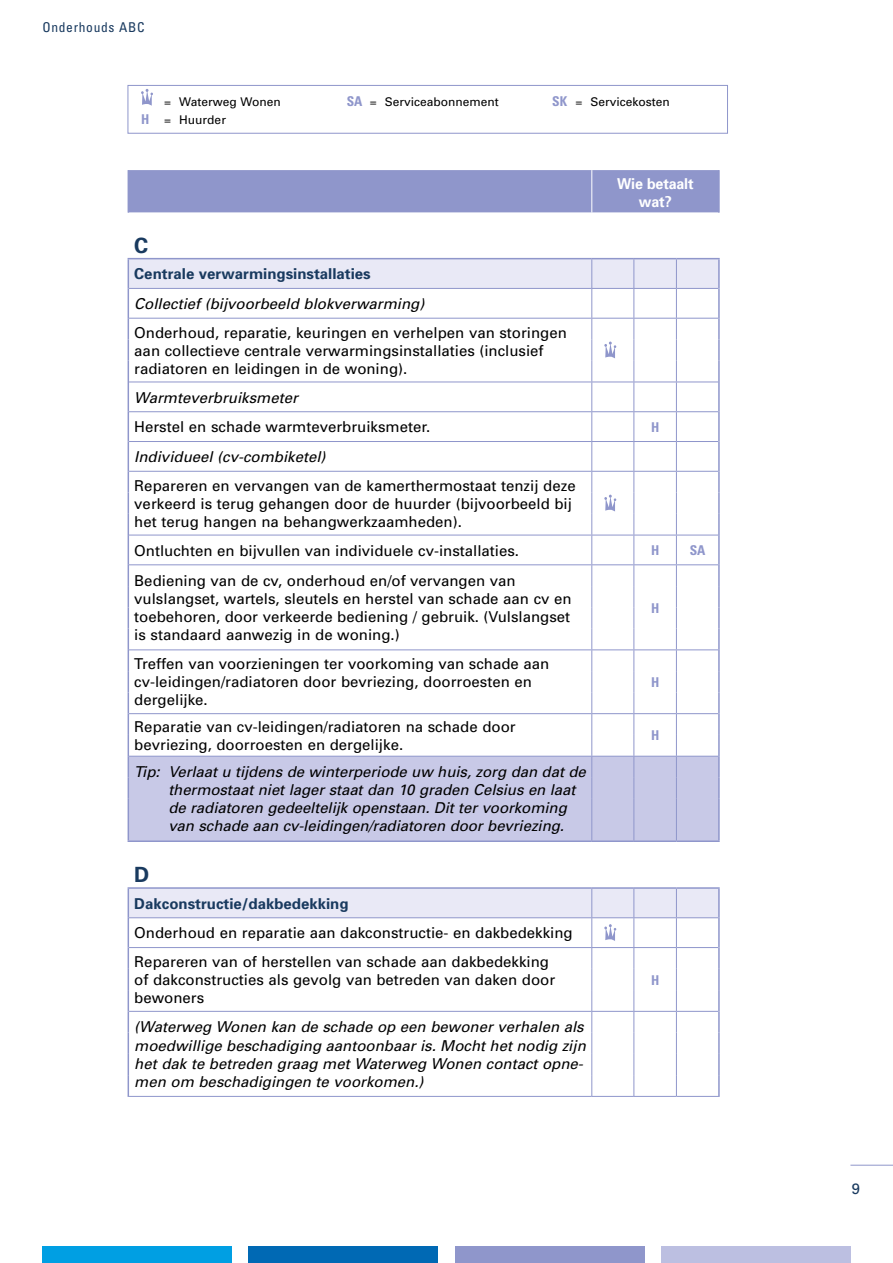
<style>
.page{position:relative;width:893px;height:1263px;background:#fff}
.page>*{position:absolute;margin:0;border:0;box-sizing:border-box;transform-origin:0 0}
.t1{font:700 21px "Univers";color:#193a5f}
.t2{font:15px/18px "Univers";color:#000}
.t3{font:italic 15px/18px "Univers";color:#000}
.t4{font:700 15px "Univers";color:#193a5f}
.t5{font:700 15px/18px "Univers";letter-spacing:-.01em;color:#fff;text-align:center;scale:.95 1}
.t6{font:15px "Univers";color:#193a5f}
.t7{font:condensed 13.5px "Univers";letter-spacing:.05em;color:#193a5f}
.t8{font:700 condensed 13.5px "Univers";color:#8f96cb}
.t9{font:12px/18px "Univers";color:#000}
.s1{font-weight:700;font-stretch:condensed;font-size:13.5px;color:#8f96cb}
</style>
<div class="page">
<hr style="left:850px;top:1165px;width:43px;height:1px;background:#8f96cb">
<div style="left:43px;top:1246px;width:189px;height:17px;background:#009fe3"></div>
<div style="left:249px;top:1246px;width:189px;height:17px;background:#0069b4"></div>
<div style="left:455px;top:1246px;width:189px;height:17px;background:#8f96cb"></div>
<div style="left:661px;top:1246px;width:189px;height:17px;background:#bcbfe1"></div>
<div style="left:129px;top:889px;width:589px;height:28px;background:#e9e9f6"></div>
<hr style="left:718px;top:170px;width:2px;height:43px;background:#8f96cb">
<hr style="left:129px;top:947px;width:463px;height:1px;background:#8f96cb">
<hr style="left:129px;top:1011px;width:463px;height:1px;background:#8f96cb">
<hr style="left:592px;top:947px;width:42px;height:1px;background:#8f96cb">
<hr style="left:592px;top:1011px;width:42px;height:1px;background:#8f96cb">
<hr style="left:634px;top:947px;width:42px;height:1px;background:#8f96cb">
<hr style="left:634px;top:1011px;width:42px;height:1px;background:#8f96cb">
<hr style="left:676px;top:947px;width:42px;height:1px;background:#8f96cb">
<hr style="left:676px;top:1011px;width:42px;height:1px;background:#8f96cb">
<svg style="left:591px;top:889px;width:1px;height:207px"></svg>
<svg style="left:633px;top:889px;width:1px;height:207px"></svg>
<svg style="left:676px;top:889px;width:1px;height:207px"></svg>
<hr style="left:129px;top:917px;width:463px;height:1px;background:#8f96cb">
<hr style="left:592px;top:917px;width:42px;height:1px;background:#8f96cb">
<hr style="left:634px;top:917px;width:42px;height:1px;background:#8f96cb">
<hr style="left:676px;top:917px;width:42px;height:1px;background:#8f96cb">
<hr style="left:128px;top:1096px;width:464px;height:1px;background:#8f96cb">
<hr style="left:592px;top:1096px;width:42px;height:1px;background:#8f96cb">
<hr style="left:634px;top:1096px;width:42px;height:1px;background:#8f96cb">
<hr style="left:676px;top:1096px;width:44px;height:1px;background:#8f96cb">
<hr style="left:676px;top:258px;width:44px;height:1px;background:#8f96cb">
<hr style="left:718px;top:259px;width:2px;height:29px;background:#8f96cb">
<hr style="left:718px;top:288px;width:2px;height:30px;background:#8f96cb">
<hr style="left:718px;top:318px;width:2px;height:21px;background:#8f96cb">
<hr style="left:718px;top:339px;width:2px;height:22px;background:#8f96cb">
<hr style="left:718px;top:361px;width:2px;height:21px;background:#8f96cb">
<hr style="left:718px;top:382px;width:2px;height:30px;background:#8f96cb">
<hr style="left:718px;top:412px;width:2px;height:29px;background:#8f96cb">
<hr style="left:128px;top:887px;width:464px;height:2px;background:#8f96cb">
<hr style="left:592px;top:887px;width:42px;height:2px;background:#8f96cb">
<hr style="left:634px;top:887px;width:42px;height:2px;background:#8f96cb">
<hr style="left:676px;top:887px;width:44px;height:2px;background:#8f96cb">
<hr style="left:718px;top:889px;width:2px;height:29px;background:#8f96cb">
<hr style="left:718px;top:918px;width:2px;height:29px;background:#8f96cb">
<hr style="left:718px;top:947px;width:2px;height:22px;background:#8f96cb">
<hr style="left:718px;top:969px;width:2px;height:21px;background:#8f96cb">
<hr style="left:718px;top:990px;width:2px;height:21px;background:#8f96cb">
<svg style="left:128px;top:889px;width:1px;height:207px"></svg>
<hr style="left:718px;top:1011px;width:2px;height:21px;background:#8f96cb">
<hr style="left:718px;top:1032px;width:2px;height:22px;background:#8f96cb">
<hr style="left:718px;top:1054px;width:2px;height:21px;background:#8f96cb">
<hr style="left:718px;top:1075px;width:2px;height:21px;background:#8f96cb">
<hr style="left:718px;top:471px;width:2px;height:21px;background:#8f96cb">
<hr style="left:718px;top:492px;width:2px;height:22px;background:#8f96cb">
<hr style="left:718px;top:514px;width:2px;height:21px;background:#8f96cb">
<hr style="left:718px;top:535px;width:2px;height:30px;background:#8f96cb">
<hr style="left:718px;top:565px;width:2px;height:21px;background:#8f96cb">
<hr style="left:718px;top:586px;width:2px;height:21px;background:#8f96cb">
<hr style="left:718px;top:607px;width:2px;height:22px;background:#8f96cb">
<hr style="left:718px;top:629px;width:2px;height:21px;background:#8f96cb">
<hr style="left:718px;top:650px;width:2px;height:21px;background:#8f96cb">
<hr style="left:718px;top:671px;width:2px;height:21px;background:#8f96cb">
<hr style="left:718px;top:692px;width:2px;height:22px;background:#8f96cb">
<hr style="left:718px;top:714px;width:2px;height:21px;background:#8f96cb">
<hr style="left:718px;top:735px;width:2px;height:21px;background:#8f96cb">
<hr style="left:128px;top:840px;width:464px;height:2px;background:#8f96cb">
<hr style="left:718px;top:756px;width:2px;height:21px;background:#8f96cb">
<hr style="left:718px;top:777px;width:2px;height:22px;background:#8f96cb">
<hr style="left:718px;top:799px;width:2px;height:21px;background:#8f96cb">
<hr style="left:718px;top:820px;width:2px;height:20px;background:#8f96cb">
<hr style="left:592px;top:840px;width:42px;height:2px;background:#8f96cb">
<hr style="left:634px;top:840px;width:42px;height:2px;background:#8f96cb">
<hr style="left:676px;top:840px;width:44px;height:2px;background:#8f96cb">
<hr style="left:718px;top:441px;width:2px;height:30px;background:#8f96cb">
<svg style="left:128px;top:170px;width:591px;height:670px"></svg>
<svg style="left:604px;top:924px;width:12px;height:17px"></svg>
<svg style="left:141px;top:89px;width:12px;height:17px"></svg>
<div style="left:128px;top:85px;width:600px;height:49px;border:1px solid #8f96cb"></div>
<p class="t7" style="left:43px;top:19px;width:104px">Onderhouds ABC</p>
<p class="t9" style="left:141px;top:92px;width:141px;text-indent:23px">= Waterweg Wonen<br><span class="s1">H</span> = Huurder</p>
<p class="t9" style="left:347px;top:92px;width:154px"><span class="s1">SA</span> = Serviceabonnement</p>
<p class="t9" style="left:552px;top:92px;width:119px"><span class="s1">SK</span> = Servicekosten</p>
<p class="t5" style="left:617px;top:174px;width:82px">Wie betaalt wat?</p>
<h1 class="t1" style="left:134px;top:232px;width:16px">C</h1>
<p class="t4" style="left:134px;top:264px;width:238px">Centrale verwarmingsinstallaties</p>
<p class="t3" style="left:134px;top:295px;width:292px">Collectief (bijvoorbeeld blokverwarming)</p>
<p class="t2" style="left:134px;top:323px;width:434px">Onderhoud, reparatie, keuringen en verhelpen van storingen aan collectieve centrale verwarmingsinstallaties (inclusief radiatoren en leidingen in de woning).</p>
<p class="t3" style="left:134px;top:388px;width:165px">Warmteverbruiksmeter</p>
<p class="t2" style="left:134px;top:418px;width:298px">Herstel en schade warmteverbruiksmeter.</p>
<p class="t8" style="left:651px;top:419px;width:10px">H</p>
<p class="t3" style="left:134px;top:448px;width:193px">Individueel (cv-combiketel)</p>
<p class="t2" style="left:134px;top:476px;width:443px">Repareren en vervangen van de kamerthermostaat tenzij deze verkeerd is terug gehangen door de huurder (bijvoorbeeld bij het terug hangen na behangwerkzaamheden).</p>
<p class="t2" style="left:134px;top:541px;width:386px">Ontluchten en bijvullen van individuele cv-installaties.</p>
<p class="t8" style="left:651px;top:542px;width:10px">H</p>
<p class="t8" style="left:690px;top:542px;width:17px">SA</p>
<p class="t2" style="left:134px;top:571px;width:439px">Bediening van de cv, onderhoud en/of vervangen van vulslangset, wartels, sleutels en herstel van schade aan cv en toebehoren, door verkeerde bediening / gebruik. (Vulslangset is standaard aanwezig in de woning.)</p>
<p class="t8" style="left:651px;top:600px;width:10px">H</p>
<p class="t2" style="left:134px;top:655px;width:416px">Treffen van voorzieningen ter voorkoming van schade aan cv-leidingen/radiatoren door bevriezing, doorroesten en dergelijke.</p>
<p class="t8" style="left:651px;top:674px;width:10px">H</p>
<p class="t2" style="left:134px;top:717px;width:383px">Reparatie van cv-leidingen/radiatoren na schade door bevriezing, doorroesten en dergelijke.</p>
<p class="t8" style="left:651px;top:727px;width:10px">H</p>
<p class="t3" style="left:168px;top:763px;width:419px;text-indent:-34px">Tip: Verlaat u tijdens de winterperiode uw huis, zorg dan dat de thermostaat niet lager staat dan 10 graden Celsius en laat de radiatoren gedeeltelijk openstaan. Dit ter voorkoming van schade aan cv-leidingen/radiatoren door bevriezing.</p>
<h1 class="t1" style="left:134px;top:861px;width:17px">D</h1>
<p class="t4" style="left:134px;top:893px;width:216px">Dakconstructie/dakbedekking</p>
<p class="t2" style="left:134px;top:918px;width:440px;line-height:28.8px">Onderhoud en reparatie aan dakconstructie- en dakbedekking<br>Repareren van of herstellen van schade aan dakbedekking</p>
<p class="t2" style="left:134px;top:970px;width:422px">of dakconstructies als gevolg van betreden van daken door bewoners</p>
<p class="t8" style="left:651px;top:972px;width:10px">H</p>
<p class="t3" style="left:134px;top:1018px;width:453px">(Waterweg Wonen kan de schade op een bewoner verhalen als moedwillige beschadiging aantoonbaar is. Mocht het nodig zijn het dak te betreden graag met Waterweg Wonen contact opne&shy;men om beschadigingen te voorkomen.)</p>
<p class="t6" style="left:852px;top:1179px;width:10px">9</p>
</div>
